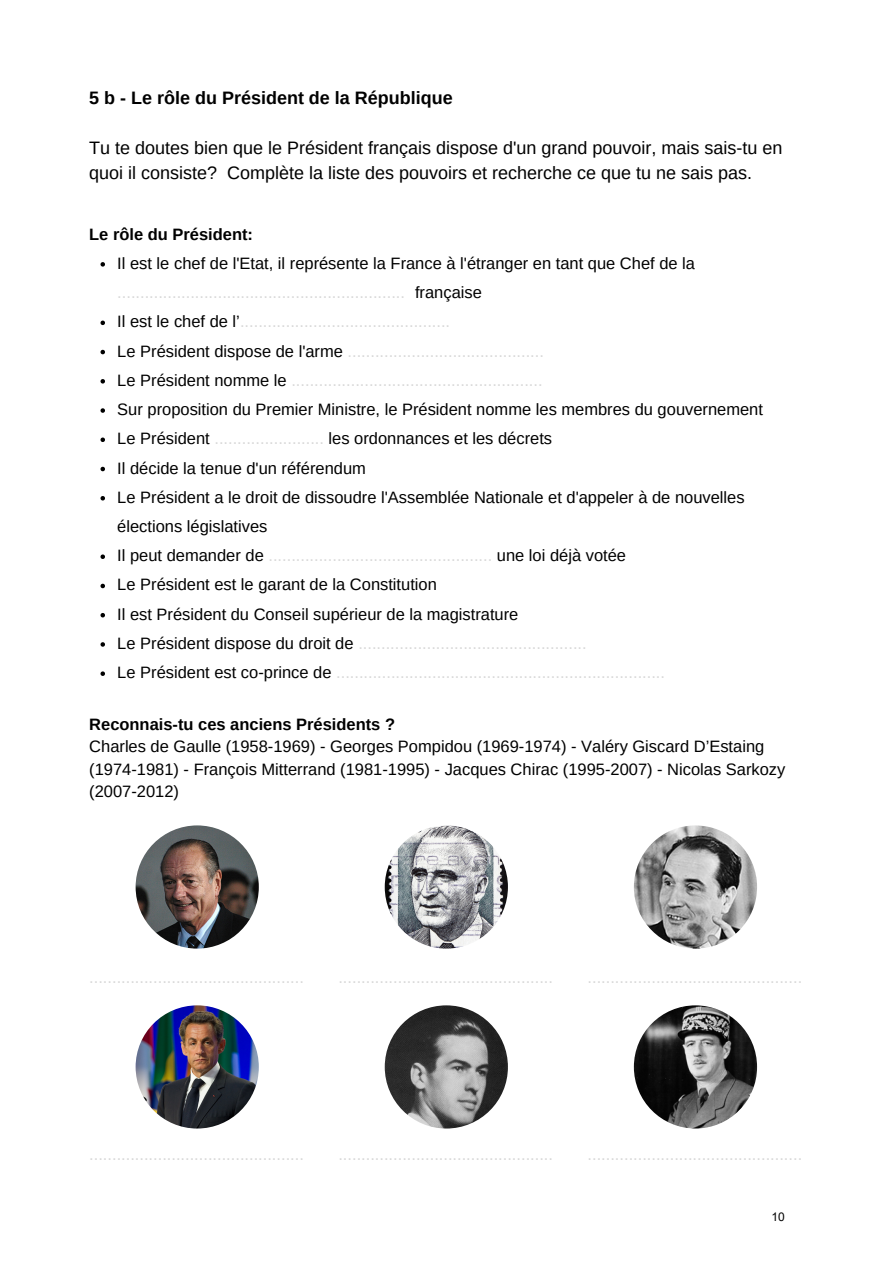
<style>
.page{position:relative;width:893px;height:1264px;background:#fff}
.page>*{position:absolute;margin:0;border:0;box-sizing:border-box;transform-origin:0 0}
.t1{font:18px/24.8px "Arimo";color:#000}
.t2{font:700 18px "Arimo";color:#000}
.t3{font:16.5px "Arimo";color:#d9d9d9}
.t4{font:16.5px/29.2px "Arimo";color:#000}
.t5{font:700 16.5px "Arimo";color:#000}
.t6{font:12px "Arial";color:#000}
.s1{color:#d9d9d9}
.s2{color:#000}
</style>
<div class="page">
<svg style="left:100px;top:262px;width:5px;height:4px"></svg>
<svg style="left:100px;top:320px;width:5px;height:5px"></svg>
<svg style="left:100px;top:350px;width:5px;height:4px"></svg>
<svg style="left:100px;top:379px;width:5px;height:4px"></svg>
<svg style="left:100px;top:408px;width:5px;height:5px"></svg>
<svg style="left:100px;top:437px;width:5px;height:5px"></svg>
<svg style="left:100px;top:467px;width:5px;height:4px"></svg>
<svg style="left:100px;top:496px;width:5px;height:4px"></svg>
<svg style="left:100px;top:554px;width:5px;height:5px"></svg>
<svg style="left:100px;top:583px;width:5px;height:5px"></svg>
<svg style="left:100px;top:613px;width:5px;height:4px"></svg>
<svg style="left:100px;top:642px;width:5px;height:4px"></svg>
<svg style="left:100px;top:671px;width:5px;height:5px"></svg>
<img style="left:136px;top:825px;width:123px;height:123px;border-radius:50%">
<img style="left:385px;top:825px;width:123px;height:123px;border-radius:50%">
<img style="left:633px;top:825px;width:124px;height:123px;border-radius:50%">
<img style="left:136px;top:1005px;width:123px;height:123px;border-radius:50%">
<img style="left:385px;top:1005px;width:123px;height:123px;border-radius:50%">
<img style="left:633px;top:1005px;width:124px;height:123px;border-radius:50%">
<p class="t2" style="left:89px;top:88px;width:365px">5 b - Le rôle du Président de la République</p>
<p class="t1" style="left:89px;top:135px;width:694px">Tu te doutes bien que le Président français dispose d'un grand pouvoir, mais sais-tu en quoi il consiste? Complète la liste des pouvoirs et recherche ce que tu ne sais pas.</p>
<p class="t5" style="left:89px;top:225px;width:165px">Le rôle du Président:</p>
<p class="t4" style="left:117px;top:248px;width:579px">Il est le chef de l'Etat, il représente la France à l'étranger en tant que Chef de la <span class="s1">...............................................................</span> française</p>
<p class="t3" style="left:117px;top:312px;width:334px"><span class="s2">Il est le chef de l’</span>..............................................</p>
<p class="t3" style="left:117px;top:341px;width:428px"><span class="s2">Le Président dispose de l'arme</span> ...........................................</p>
<p class="t3" style="left:117px;top:371px;width:427px"><span class="s2">Le Président nomme le</span> .......................................................</p>
<p class="t4" style="left:117px;top:394px;width:647px">Sur proposition du Premier Ministre, le Président nomme les membres du gouvernement</p>
<p class="t4" style="left:117px;top:424px;width:436px">Le Président <span class="s1">........................</span> les ordonnances et les décrets</p>
<p class="t4" style="left:117px;top:453px;width:250px">Il décide la tenue d'un référendum</p>
<p class="t4" style="left:117px;top:482px;width:628px">Le Président a le droit de dissoudre l'Assemblée Nationale et d'appeler à de nouvelles élections législatives</p>
<p class="t3" style="left:117px;top:546px;width:510px"><span class="s2">Il peut demander de</span> ................................................. <span class="s2">une loi déjà votée</span></p>
<p class="t4" style="left:117px;top:570px;width:321px">Le Président est le garant de la Constitution</p>
<p class="t4" style="left:117px;top:599px;width:402px">Il est Président du Conseil supérieur de la magistrature</p>
<p class="t3" style="left:117px;top:634px;width:471px"><span class="s2">Le Président dispose du droit de</span> ..................................................</p>
<p class="t3" style="left:117px;top:663px;width:549px"><span class="s2">Le Président est co-prince de</span> ........................................................................</p>
<p class="t5" style="left:89px;top:714px;width:307px">Reconnais-tu ces anciens Présidents ?</p>
<p class="t4" style="left:89px;top:735px;width:697px;line-height:22.5px">Charles de Gaulle (1958-1969) - Georges Pompidou (1969-1974) - Valéry Giscard D’Estaing (1974-1981) - François Mitterrand (1981-1995) - Jacques Chirac (1995-2007) - Nicolas Sarkozy (2007-2012)</p>
<p class="t3" style="left:89px;top:968px;width:216px">...............................................</p>
<p class="t3" style="left:338px;top:968px;width:216px">...............................................</p>
<p class="t3" style="left:587px;top:968px;width:216px">...............................................</p>
<p class="t3" style="left:89px;top:1145px;width:216px">...............................................</p>
<p class="t3" style="left:338px;top:1145px;width:216px">...............................................</p>
<p class="t3" style="left:587px;top:1145px;width:216px">...............................................</p>
<p class="t6" style="left:771px;top:1208px;width:15px">10</p>
</div>
